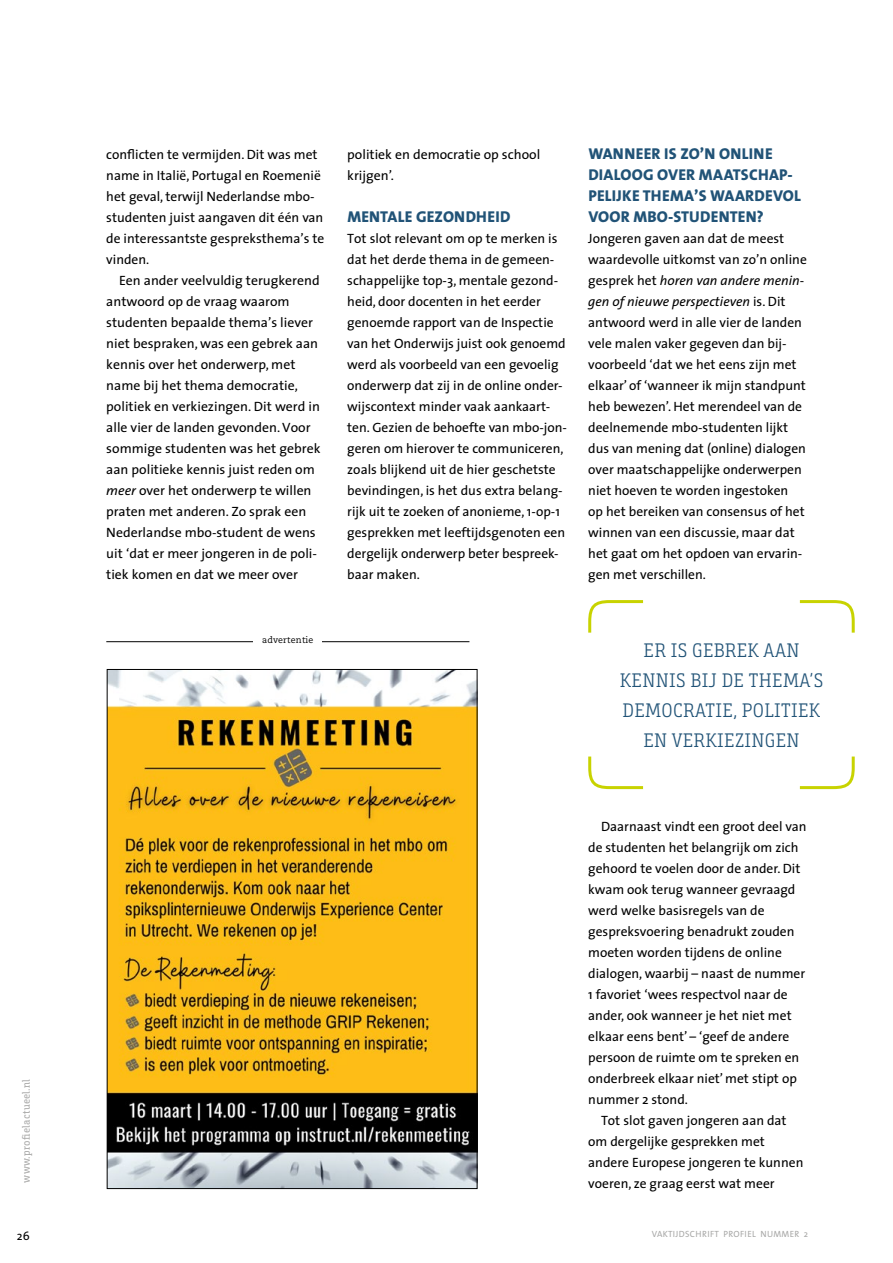
<style>
.page{position:relative;width:893px;height:1263px;background:#fff}
.page>*{position:absolute;margin:0;border:0;box-sizing:border-box;transform-origin:0 0}
.streamer{font:300 19.5px/30px "Bunday Slab";letter-spacing:.02em;color:#215377;text-align:center}
.tussenkopjes{font:800 15.75px/21px "The Sans";letter-spacing:.015em;color:#215377}
.bodytekst{font:13.5px/21px "The Sans";color:#000}
.body_geen_inspringin{font:13.5px/21px "The Sans";color:#000}
.t1{font:12px "The Sans";color:#000}
.t2{font:10.5px "Bunday Slab";letter-spacing:.02em;color:#a8a8a7}
.t3{font:9px "The Sans";letter-spacing:.035em;color:#a8a8a7}
.t4{font:9px "Caecilia LT Std";letter-spacing:.02em;color:#000}
.s1{font-style:italic}
</style>
<div class="page">
<svg style="left:799px;top:600px;width:56px;height:33px"></svg>
<svg style="left:588px;top:756px;width:56px;height:34px"></svg>
<svg style="left:588px;top:600px;width:56px;height:33px"></svg>
<svg style="left:799px;top:756px;width:56px;height:34px"></svg>
<img style="left:109px;top:671px;width:366px;height:516px">
<hr style="left:106px;top:641px;width:363px;height:1px;background:#000">
<div style="left:254px;top:633px;width:68px;height:14px;background:#fff"></div>
<p class="t2" style="left:20px;top:1182px;width:105px;rotate:-90deg">www.profielactueel.nl</p>
<p class="bodytekst" style="left:106px;top:144px;width:219px">conflicten te vermijden. Dit was met name in Italië, Portugal en Roemenië het geval, terwijl Nederlandse mbo&shy;studenten juist aangaven dit één van de interessantste gespreksthema’s te vinden.</p>
<p class="bodytekst" style="left:106px;top:270px;width:216px;text-indent:13px">Een ander veelvuldig terugkerend antwoord op de vraag waarom studenten bepaalde thema’s liever niet bespraken, was een gebrek aan kennis over het onderwerp, met name bij het thema democratie, politiek en verkiezingen. Dit werd in alle vier de landen gevonden. Voor sommige studenten was het gebrek aan politieke kennis juist reden om <span class="s1">meer</span> over het onderwerp te willen praten met anderen. Zo sprak een<br>Nederlandse mbo-student de wens uit ‘dat er meer jongeren in de poli&shy;tiek komen en dat we meer over</p>
<p class="t4" style="left:262px;top:635px;width:53px">advertentie</p>
<p class="bodytekst" style="left:347px;top:144px;width:195px">politiek en democratie op school krijgen’.</p>
<p class="tussenkopjes" style="left:347px;top:206px;width:165px">MENTALE GEZONDHEID</p>
<p class="body_geen_inspringin" style="left:347px;top:228px;width:221px">Tot slot relevant om op te merken is dat het derde thema in de gemeen&shy;schappelijke top-3, mentale gezond&shy;heid, door docenten in het eerder genoemde rapport van de Inspectie van het Onderwijs juist ook genoemd werd als voorbeeld van een gevoelig onderwerp dat zij in de online onder&shy;wijscontext minder vaak aankaart&shy;ten. Gezien de behoefte van mbo-jon&shy;geren om hierover te communiceren, zoals blijkend uit de hier geschetste bevindingen, is het dus extra belang&shy;rijk uit te zoeken of anonieme, 1-op-1 gesprekken met leeftijdsgenoten een dergelijk onderwerp beter bespreek&shy;baar maken.</p>
<p class="tussenkopjes" style="left:588px;top:143px;width:214px">WANNEER IS ZO’N ONLINE<br>DIALOOG OVER MAATSCHAP-<br>PELIJKE THEMA’S WAARDEVOL<br>VOOR MBO-STUDENTEN?</p>
<p class="body_geen_inspringin" style="left:588px;top:228px;width:220px">Jongeren gaven aan dat de meest waardevolle uitkomst van zo’n online gesprek het <span class="s1">horen van andere menin&shy;gen of nieuwe perspectieven</span> is. Dit antwoord werd in alle vier de landen vele malen vaker gegeven dan bij&shy;voorbeeld ‘dat we het eens zijn met elkaar’ of ‘wanneer ik mijn standpunt heb bewezen’. Het merendeel van de deelnemende mbo-studenten lijkt dus van mening dat (online) dialogen over maatschappelijke onderwerpen niet hoeven te worden ingestoken<br>op het bereiken van consensus of het winnen van een discussie, maar dat het gaat om het opdoen van ervarin&shy;gen met verschillen.</p>
<p class="streamer" style="left:620px;top:635px;width:205px">ER IS GEBREK AAN<br>KENNIS BIJ DE THEMA’S<br>DEMOCRATIE, POLITIEK<br>EN VERKIEZINGEN</p>
<p class="bodytekst" style="left:588px;top:816px;width:220px;text-indent:13px">Daarnaast vindt een groot deel van de studenten het belangrijk om zich gehoord te voelen door de ander. Dit kwam ook terug wanneer gevraagd werd welke basisregels van de gespreksvoering benadrukt zouden moeten worden tijdens de online dialogen, waarbij – naast de nummer<br>1 favoriet ‘wees respectvol naar de ander, ook wanneer je het niet met elkaar eens bent’ – ‘geef de andere persoon de ruimte om te spreken en onderbreek elkaar niet’ met stipt op nummer 2 stond.</p>
<p class="bodytekst" style="left:588px;top:1110px;width:217px;text-indent:13px">Tot slot gaven jongeren aan dat om dergelijke gesprekken met andere Europese jongeren te kunnen voeren, ze graag eerst wat meer</p>
<p class="t1" style="left:17px;top:1225px;width:15px">26</p>
<p class="t3" style="left:652px;top:1227px;width:158px">VAKTIJDSCHRIFT PROFIEL NUMMER 2</p>
</div>
